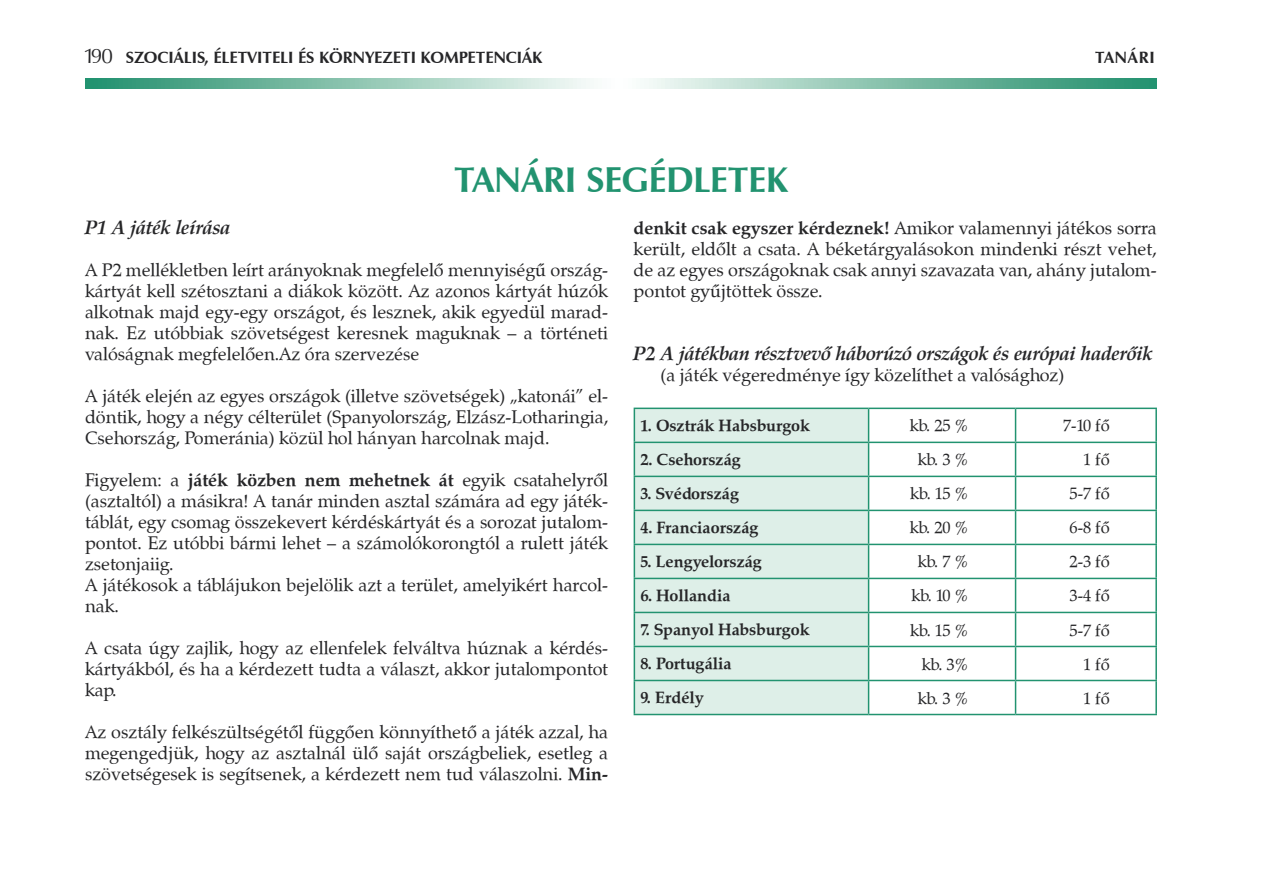
<style>
.page{position:relative;width:1263px;height:893px;background:#fff}
.page>*{position:absolute;margin:0;border:0;box-sizing:border-box;transform-origin:0 0}
.t1{font:700 36px "Zapf Humanist 601 PFL";letter-spacing:-.01em;color:#229370}
.t2{font:italic 700 19.5px "Zapf Calligraphic 801 PFL";letter-spacing:-.01em;color:#262628}
.t3{font:18px/21px "Zapf Calligraphic 801 PFL";color:#262628;text-align:justify}
.t4{font:700 16.5px "Zapf Calligraphic 801 PFL";color:#262628}
.t5{font:16.5px "Zapf Calligraphic 801 PFL";color:#262628}
.t6{font:700 16.5px "Zapf Humanist 601 PFL";color:#262628}
.s1{font-weight:400;font-size:21px}
.s2{font-weight:700}
</style>
<div class="page">
<svg style="left:85px;top:78px;width:1072px;height:11px"></svg>
<div style="left:635px;top:409px;width:233px;height:305px;background:#deefe8"></div>
<hr style="left:634px;top:408px;width:234px;height:1px;background:#229370">
<hr style="left:634px;top:409px;width:1px;height:33px;background:#229370">
<hr style="left:868px;top:408px;width:147px;height:1px;background:#229370">
<hr style="left:868px;top:409px;width:1px;height:33px;background:#229370">
<hr style="left:1015px;top:408px;width:142px;height:1px;background:#229370">
<hr style="left:1015px;top:409px;width:1px;height:33px;background:#229370">
<hr style="left:1155px;top:409px;width:2px;height:33px;background:#229370">
<hr style="left:634px;top:442px;width:234px;height:1px;background:#229370">
<hr style="left:634px;top:443px;width:1px;height:33px;background:#229370">
<hr style="left:868px;top:442px;width:147px;height:1px;background:#229370">
<hr style="left:868px;top:443px;width:1px;height:33px;background:#229370">
<hr style="left:1015px;top:442px;width:142px;height:1px;background:#229370">
<hr style="left:1015px;top:443px;width:1px;height:33px;background:#229370">
<hr style="left:1155px;top:443px;width:2px;height:33px;background:#229370">
<hr style="left:634px;top:476px;width:234px;height:1px;background:#229370">
<hr style="left:634px;top:477px;width:1px;height:33px;background:#229370">
<hr style="left:868px;top:476px;width:147px;height:1px;background:#229370">
<hr style="left:868px;top:477px;width:1px;height:33px;background:#229370">
<hr style="left:1015px;top:476px;width:142px;height:1px;background:#229370">
<hr style="left:1015px;top:477px;width:1px;height:33px;background:#229370">
<hr style="left:1155px;top:477px;width:2px;height:33px;background:#229370">
<hr style="left:634px;top:510px;width:234px;height:1px;background:#229370">
<hr style="left:634px;top:511px;width:1px;height:33px;background:#229370">
<hr style="left:868px;top:510px;width:147px;height:1px;background:#229370">
<hr style="left:868px;top:511px;width:1px;height:33px;background:#229370">
<hr style="left:1015px;top:510px;width:142px;height:1px;background:#229370">
<hr style="left:1015px;top:511px;width:1px;height:33px;background:#229370">
<hr style="left:1155px;top:511px;width:2px;height:33px;background:#229370">
<hr style="left:634px;top:544px;width:234px;height:1px;background:#229370">
<hr style="left:634px;top:545px;width:1px;height:33px;background:#229370">
<hr style="left:868px;top:544px;width:147px;height:1px;background:#229370">
<hr style="left:868px;top:545px;width:1px;height:33px;background:#229370">
<hr style="left:1015px;top:544px;width:142px;height:1px;background:#229370">
<hr style="left:1015px;top:545px;width:1px;height:33px;background:#229370">
<hr style="left:1155px;top:545px;width:2px;height:33px;background:#229370">
<hr style="left:634px;top:578px;width:234px;height:1px;background:#229370">
<hr style="left:634px;top:579px;width:1px;height:33px;background:#229370">
<hr style="left:868px;top:578px;width:147px;height:1px;background:#229370">
<hr style="left:868px;top:579px;width:1px;height:33px;background:#229370">
<hr style="left:1015px;top:578px;width:142px;height:1px;background:#229370">
<hr style="left:1015px;top:579px;width:1px;height:33px;background:#229370">
<hr style="left:1155px;top:579px;width:2px;height:33px;background:#229370">
<hr style="left:634px;top:612px;width:234px;height:1px;background:#229370">
<hr style="left:634px;top:613px;width:1px;height:33px;background:#229370">
<hr style="left:868px;top:612px;width:147px;height:1px;background:#229370">
<hr style="left:868px;top:613px;width:1px;height:33px;background:#229370">
<hr style="left:1015px;top:612px;width:142px;height:1px;background:#229370">
<hr style="left:1015px;top:613px;width:1px;height:33px;background:#229370">
<hr style="left:1155px;top:613px;width:2px;height:33px;background:#229370">
<hr style="left:634px;top:646px;width:234px;height:1px;background:#229370">
<hr style="left:634px;top:647px;width:1px;height:33px;background:#229370">
<hr style="left:868px;top:646px;width:147px;height:1px;background:#229370">
<hr style="left:868px;top:647px;width:1px;height:33px;background:#229370">
<hr style="left:1015px;top:646px;width:142px;height:1px;background:#229370">
<hr style="left:1015px;top:647px;width:1px;height:33px;background:#229370">
<hr style="left:1155px;top:647px;width:2px;height:33px;background:#229370">
<hr style="left:634px;top:680px;width:234px;height:1px;background:#229370">
<hr style="left:634px;top:681px;width:1px;height:33px;background:#229370">
<hr style="left:868px;top:680px;width:147px;height:1px;background:#229370">
<hr style="left:868px;top:681px;width:1px;height:33px;background:#229370">
<hr style="left:1015px;top:680px;width:142px;height:1px;background:#229370">
<hr style="left:1015px;top:681px;width:1px;height:33px;background:#229370">
<hr style="left:1155px;top:681px;width:2px;height:33px;background:#229370">
<hr style="left:634px;top:714px;width:234px;height:1px;background:#229370">
<hr style="left:868px;top:714px;width:147px;height:1px;background:#229370">
<hr style="left:1015px;top:714px;width:142px;height:1px;background:#229370">
<p class="t6" style="left:83px;top:47px;width:460px"><span class="s1">190</span> SZOCIÁLIS, ÉLETVITELI ÉS KÖRNYEZETI KOMPETENCIÁK</p>
<p class="t6" style="left:1095px;top:47px;width:61px">TANÁRI</p>
<p class="t1" style="left:454px;top:157px;width:335px">TANÁRI SEGÉDLETEK</p>
<p class="t2" style="left:85px;top:215px;width:147px">P1 A játék leírása</p>
<p class="t3" style="left:85px;top:259px;width:524px">A P2 mellékletben leírt arányoknak megfelelô mennyiségû ország&shy;kártyát kell szétosztani a diákok között. Az azonos kártyát húzók alkotnak majd egy-egy országot, és lesznek, akik egyedül marad&shy;nak. Ez utóbbiak szövetségest keresnek maguknak – a történeti valóságnak megfelelôen.Az óra szervezése</p>
<p class="t3" style="left:85px;top:385px;width:525px">A játék elején az egyes országok (illetve szövetségek) „katonái” el&shy;döntik, hogy a négy célterület (Spanyolország, Elzász-Lotharingia, Csehország, Pomeránia) közül hol hányan harcolnak majd.</p>
<p class="t3" style="left:85px;top:469px;width:525px;text-align:left">Figyelem: a <span class="s2">játék közben nem mehetnek át</span> egyik csatahelyrôl (asztaltól) a másikra! A tanár minden asztal számára ad egy játék&shy;táblát, egy csomag összekevert kérdéskártyát és a sorozat jutalom&shy;pontot. Ez utóbbi bármi lehet – a számolókorongtól a rulett játék zsetonjaiig.<br>A játékosok a táblájukon bejelölik azt a terület, amelyikért harcol&shy;nak.</p>
<p class="t3" style="left:85px;top:637px;width:524px">A csata úgy zajlik, hogy az ellenfelek felváltva húznak a kérdés&shy;kártyákból, és ha a kérdezett tudta a választ, akkor jutalompontot kap.</p>
<p class="t3" style="left:85px;top:721px;width:524px">Az osztály felkészültségétôl függôen könnyíthetô a játék azzal, ha megengedjük, hogy az asztalnál ülô saját országbeliek, esetleg a szövetségesek is segítsenek, a kérdezett nem tud válaszolni. <span class="s2">Min-</span></p>
<p class="t3" style="left:634px;top:217px;width:525px"><span class="s2">denkit csak egyszer kérdeznek!</span> Amikor valamennyi játékos sorra került, eldôlt a csata. A béketárgyalásokon mindenki részt vehet, de az egyes országoknak csak annyi szavazata van, ahány jutalom&shy;pontot gyûjtöttek össze.</p>
<p class="t2" style="left:634px;top:341px;width:521px">P2 A játékban résztvevô háborúzó országok és európai haderôik</p>
<p class="t3" style="left:660px;top:364px;width:405px">(a játék végeredménye így közelíthet a valósághoz)</p>
<p class="t4" style="left:640px;top:415px;width:171px">1. Osztrák Habsburgok</p>
<p class="t5" style="left:910px;top:415px;width:61px">kb. 25 %</p>
<p class="t5" style="left:1063px;top:415px;width:48px">7-10 fô</p>
<p class="t4" style="left:640px;top:449px;width:102px">2. Csehország</p>
<p class="t5" style="left:918px;top:449px;width:53px">kb. 3 %</p>
<p class="t5" style="left:1083px;top:449px;width:28px">1 fô</p>
<p class="t4" style="left:640px;top:483px;width:100px">3. Svédország</p>
<p class="t5" style="left:910px;top:484px;width:60px">kb. 15 %</p>
<p class="t5" style="left:1069px;top:484px;width:42px">5-7 fô</p>
<p class="t4" style="left:640px;top:517px;width:120px">4. Franciaország</p>
<p class="t5" style="left:910px;top:518px;width:61px">kb. 20 %</p>
<p class="t5" style="left:1069px;top:518px;width:42px">6-8 fô</p>
<p class="t4" style="left:640px;top:551px;width:123px">5. Lengyelország</p>
<p class="t5" style="left:918px;top:552px;width:53px">kb. 7 %</p>
<p class="t5" style="left:1069px;top:552px;width:42px">2-3 fô</p>
<p class="t4" style="left:640px;top:585px;width:92px">6. Hollandia</p>
<p class="t5" style="left:911px;top:586px;width:59px">kb. 10 %</p>
<p class="t5" style="left:1069px;top:586px;width:42px">3-4 fô</p>
<p class="t4" style="left:640px;top:619px;width:171px">7. Spanyol Habsburgok</p>
<p class="t5" style="left:910px;top:620px;width:60px">kb. 15 %</p>
<p class="t5" style="left:1069px;top:620px;width:42px">5-7 fô</p>
<p class="t4" style="left:640px;top:653px;width:93px">8. Portugália</p>
<p class="t5" style="left:922px;top:654px;width:49px">kb. 3%</p>
<p class="t5" style="left:1083px;top:654px;width:28px">1 fô</p>
<p class="t4" style="left:640px;top:688px;width:65px">9. Erdély</p>
<p class="t5" style="left:918px;top:688px;width:53px">kb. 3 %</p>
<p class="t5" style="left:1083px;top:688px;width:28px">1 fô</p>
</div>
